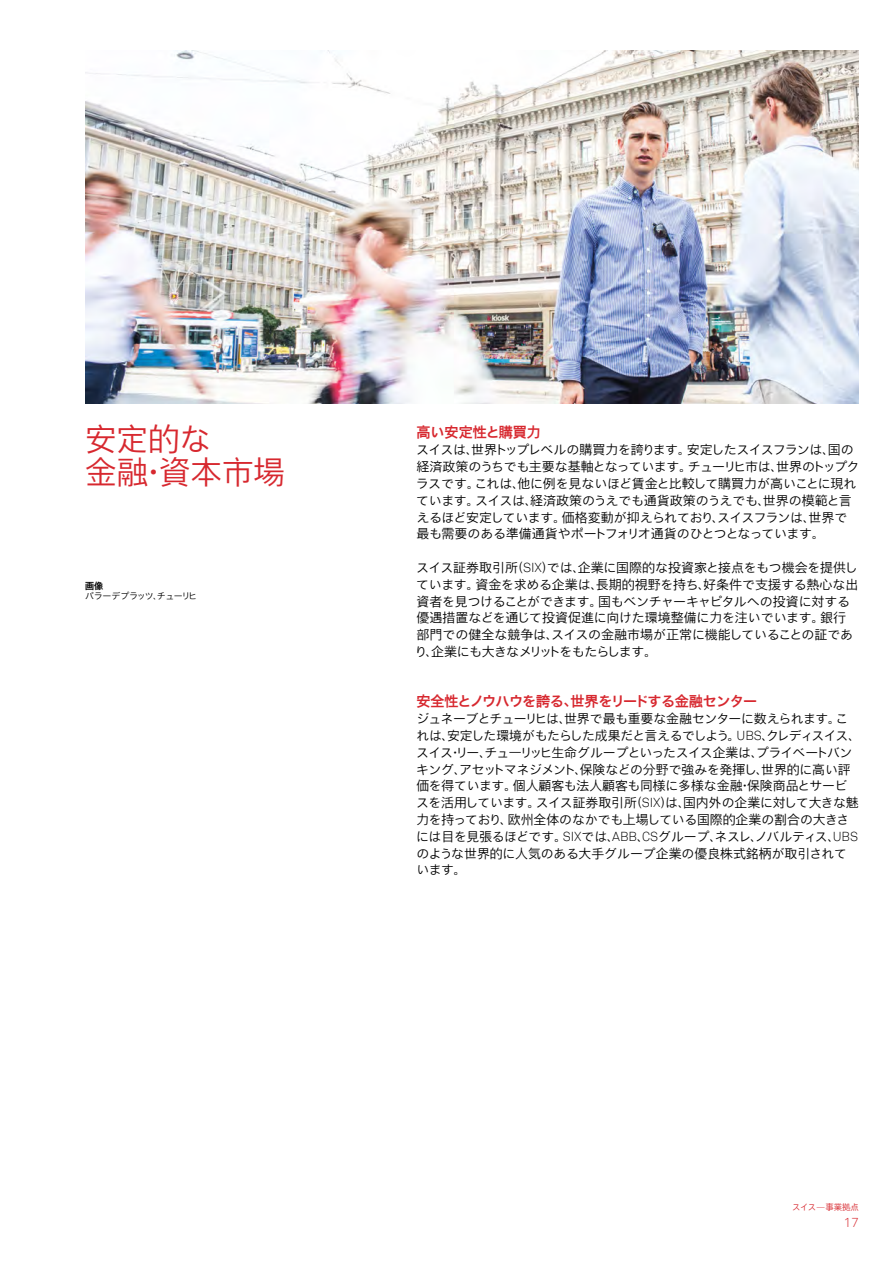
<style>
.page{position:relative;width:893px;height:1263px;background:#fff}
.page>*{position:absolute;margin:0;border:0;box-sizing:border-box;transform-origin:0 0}
.t1{font:31.5px/33.6px "Akkurat S GE Light";color:#d7282f}
.t2{font:14.1px "Akkurat S GE Bold";letter-spacing:-.03em;color:#d7282f}
.t3{font:14.1px "Akkurat S GE Bold";color:#d7282f}
.t4{font:13.2px "Akkurat S GE Light";color:#d7282f}
.t5{font:12.75px/16.8px "Akkurat S GE Light";letter-spacing:-.02em;color:#000}
.t6{font:9px "Akkurat S GE Light";letter-spacing:-.06em;color:#000}
.t7{font:9px "Akkurat S GE Bold";color:#000}
.t8{font:8.4px "Akkurat S GE Light";color:#d7282f}
</style>
<div class="page">
<img style="left:85px;top:51px;width:774px;height:353px">
<h1 class="t1" style="left:85px;top:420px;width:202px">安定的な<br>金融・資本市場</h1>
<p class="t3" style="left:416px;top:422px;width:126px">高い安定性と購買力</p>
<p class="t5" style="left:416px;top:441px;width:445px">スイスは、世界トップレベルの購買力を誇ります。安定したスイスフランは、国の経済政策のうちでも主要な基軸となっています。チューリヒ市は、世界のトップクラスです。これは、他に例を見ないほど賃金と比較して購買力が高いことに現れています。スイスは、経済政策のうえでも通貨政策のうえでも、世界の模範と言えるほど安定しています。価格変動が抑えられており、スイスフランは、世界で最も需要のある準備通貨やポートフォリオ通貨のひとつとなっています。</p>
<p class="t5" style="left:415px;top:558px;width:445px">スイス証券取引所（SIX）では、企業に国際的な投資家と接点をもつ機会を提供しています。資金を求める企業は、長期的視野を持ち、好条件で支援する熱心な出資者を見つけることができます。国もベンチャーキャピタルへの投資に対する優遇措置などを通じて投資促進に向けた環境整備に力を注いでいます。銀行部門での健全な競争は、スイスの金融市場が正常に機能していることの証であり、企業にも大きなメリットをもたらします。</p>
<p class="t2" style="left:416px;top:691px;width:343px">安全性とノウハウを誇る、世界をリードする金融センター</p>
<p class="t5" style="left:416px;top:710px;width:446px">ジュネーブとチューリヒは、世界で最も重要な金融センターに数えられます。これは、安定した環境がもたらした成果だと言えるでしよう。UBS、クレディスイス、スイス・リー、チュ一リッヒ生命グループといったスイス企業は、プライベートバンキング、アセットマネジメント、保険などの分野で強みを発揮し、世界的に高い評価を得ています。個人顧客も法人顧客も同様に多様な金融・保険商品とサービスを活用しています。スイス証券取引所（SIX）は、国内外の企業に対して大きな魅力を持っており、欧州全体のなかでも上場している国際的企業の割合の大きさには目を見張るほどです。SIXでは、ABB、CSグループ、ネスレ、ノバルティス、UBSのような世界的に人気のある大手グループ企業の優良株式銘柄が取引されています。</p>
<p class="t7" style="left:85px;top:579px;width:19px">画像</p>
<p class="t6" style="left:85px;top:590px;width:114px">パラーデプラッツ、チューリヒ</p>
<p class="t8" style="left:792px;top:1202px;width:68px">スイス―事業拠点</p>
<p class="t4" style="left:844px;top:1213px;width:17px">17</p>
</div>
